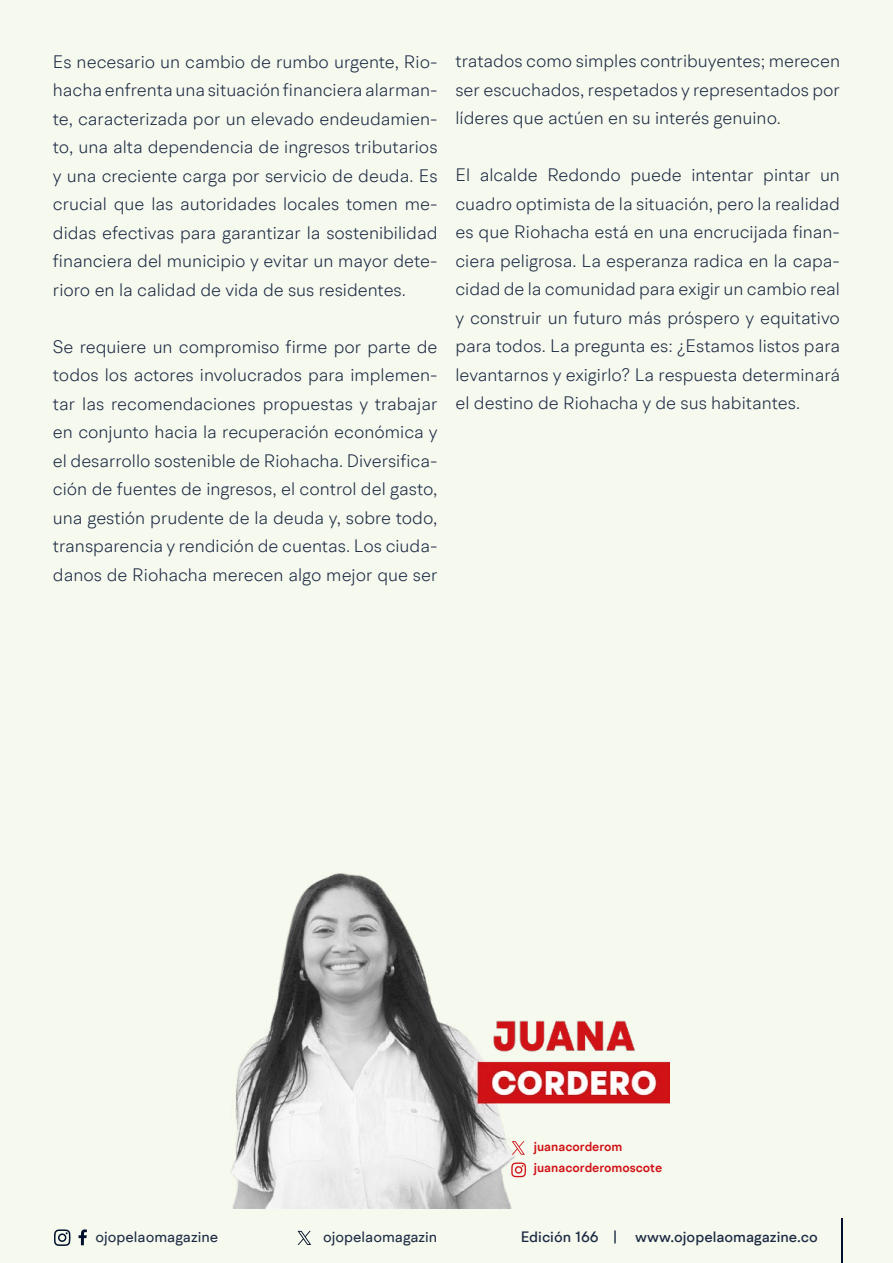
<style>
.page{position:relative;width:893px;height:1263px;background:#f6f9ee}
.page>*{position:absolute;margin:0;border:0;box-sizing:border-box;transform-origin:0 0}
.t1{font:300 18px/28.5px "BR Hendrix";color:#1b2943;text-align:justify}
.t2{font:500 15px "BR Hendrix";color:#1b2943}
.t3{font:15px "BR Hendrix";color:#1b2943}
.t4{font:600 12.75px/21.6px "BR Hendrix";color:#d11217}
</style>
<div class="page">
<svg style="left:79px;top:1229px;width:8px;height:16px"></svg>
<svg style="left:54px;top:1229px;width:17px;height:17px"></svg>
<hr style="left:841px;top:1219px;width:1px;height:44px;background:#000f2b">
<svg style="left:298px;top:1231px;width:13px;height:14px"></svg>
<img style="left:230px;top:873px;width:439px;height:336px">
<svg style="left:511px;top:1162px;width:15px;height:15px"></svg>
<svg style="left:512px;top:1141px;width:13px;height:14px"></svg>
<p class="t1" style="left:53px;top:47px;width:386px">Es necesario un cambio de rumbo urgente, Rio&shy;hacha enfrenta una situación financiera alarman&shy;te, caracterizada por un elevado endeudamien&shy;to, una alta dependencia de ingresos tributarios y una creciente carga por servicio de deuda. Es crucial que las autoridades locales tomen me&shy;didas efectivas para garantizar la sostenibilidad financiera del municipio y evitar un mayor dete&shy;rioro en la calidad de vida de sus residentes.</p>
<p class="t1" style="left:53px;top:332px;width:386px">Se requiere un compromiso firme por parte de todos los actores involucrados para implemen&shy;tar las recomendaciones propuestas y trabajar en conjunto hacia la recuperación económica y el desarrollo sostenible de Riohacha. Diversifica&shy;ción de fuentes de ingresos, el control del gasto, una gestión prudente de la deuda y, sobre todo, transparencia y rendición de cuentas. Los ciuda&shy;danos de Riohacha merecen algo mejor que ser</p>
<p class="t1" style="left:455px;top:47px;width:386px">tratados como simples contribuyentes; merecen ser escuchados, respetados y representados por líderes que actúen en su interés genuino.</p>
<p class="t1" style="left:455px;top:161px;width:386px">El alcalde Redondo puede intentar pintar un cuadro optimista de la situación, pero la realidad es que Riohacha está en una encrucijada finan&shy;ciera peligrosa. La esperanza radica en la capa&shy;cidad de la comunidad para exigir un cambio real y construir un futuro más próspero y equitativo para todos. La pregunta es: ¿Estamos listos para levantarnos y exigirlo? La respuesta determinará el destino de Riohacha y de sus habitantes.</p>
<p class="t4" style="left:534px;top:1136px;width:130px">juanacorderom juanacorderomoscote</p>
<p class="t3" style="left:96px;top:1227px;width:124px">ojopelaomagazine</p>
<p class="t3" style="left:323px;top:1227px;width:116px">ojopelaomagazin</p>
<p class="t2" style="left:521px;top:1227px;width:299px">Edición 166 | www.ojopelaomagazine.co</p>
</div>
